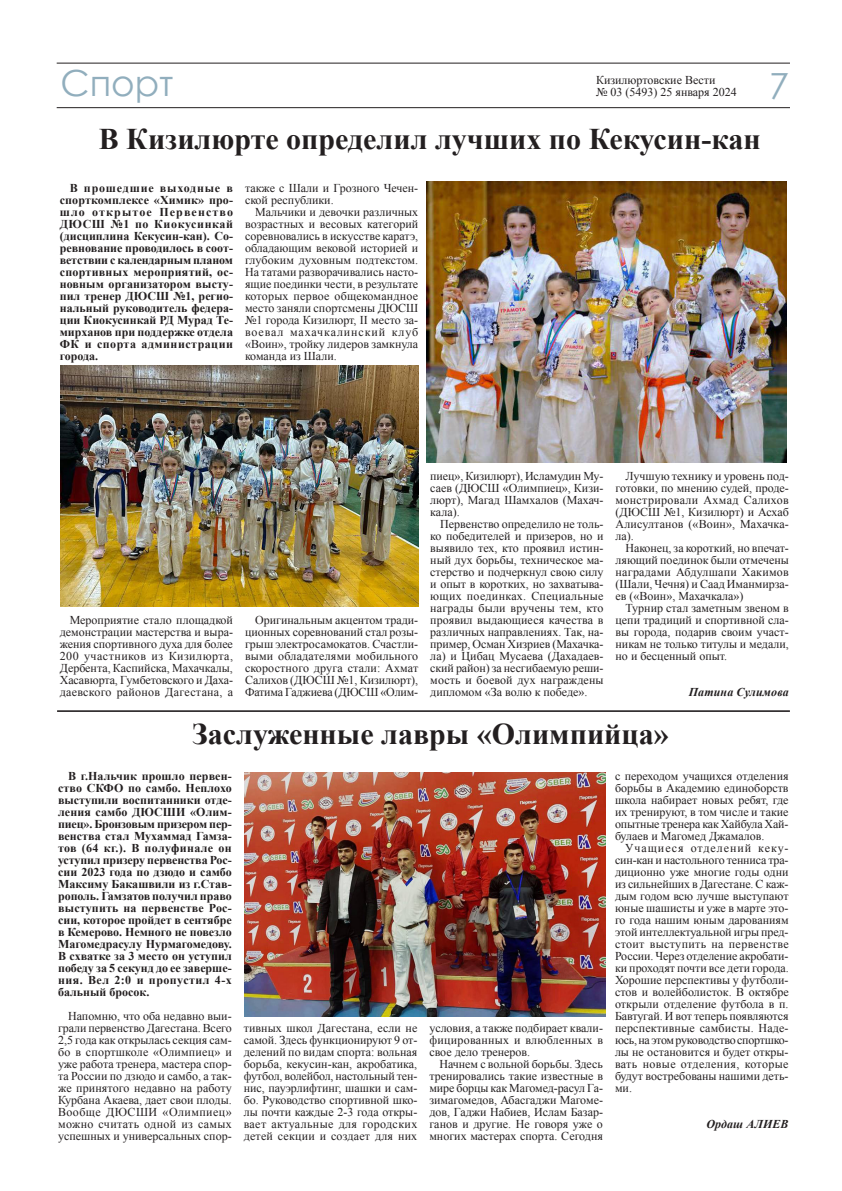
<style>
.page{position:relative;width:842px;height:1191px;background:#fff}
.page>*{position:absolute;margin:0;border:0;box-sizing:border-box;transform-origin:0 0}
.КВ_ЗАГОЛОВОК{font:36px "Century Gothic";color:#91aebd}
.КВ_ОСНОВНОЙ_1{font:700 30px "Times New Roman";color:#231f20}
.КВ_ОСНОВНОЙ_1-2{font:12px/12px "Times New Roman";color:#231f20;text-align:justify}
.КВ_ОСНОВНОЙ_1-3{font:700 12px/12px "Times New Roman";color:#231f20;text-align:justify}
.КВ_ОСНОВНОЙ_1-4{font:italic 700 12px "Times New Roman";letter-spacing:.01em;color:#231f20}
</style>
<div class="page">
<hr style="left:57px;top:63px;width:733px;height:1px;background:#231f20">
<hr style="left:57px;top:107px;width:733px;height:1px;background:#231f20">
<hr style="left:57px;top:710px;width:733px;height:1px;background:#231f20">
<hr style="left:57px;top:711px;width:733px;height:1px;background:#231f20">
<img style="left:427px;top:181px;width:360px;height:281px">
<img style="left:244px;top:772px;width:361px;height:244px">
<img style="left:60px;top:365px;width:359px;height:241px">
<p class="КВ_ЗАГОЛОВОК" style="left:60px;top:58px;width:114px">Спорт</p>
<p class="КВ_ОСНОВНОЙ_1-2" style="left:596px;top:74px;width:121px">Кизилюртовские Вести</p>
<p class="КВ_ОСНОВНОЙ_1-2" style="left:596px;top:86px;width:142px">№ 03 (5493) 25 января 2024</p>
<p class="КВ_ОСНОВНОЙ_1" style="left:99px;top:118px;width:663px">В Кизилюрте определил лучших по Кекусин-кан</p>
<p class="КВ_ОСНОВНОЙ_1-3" style="left:60px;top:182px;width:175px;text-indent:10px">В прошедшие выходные в спорткомплексе «Химик» про&shy;шло открытое Первенство ДЮСШ №1 по Киокусинкай (дисциплина Кекусин-кан). Со&shy;ревнование проводилось в соот&shy;ветствии с календарным планом спортивных мероприятий, ос&shy;новным организатором высту&shy;пил тренер ДЮСШ №1, регио&shy;нальный руководитель федера&shy;ции Киокусинкай РД Мурад Те&shy;мирханов при поддержке отдела ФК и спорта администрации города.</p>
<p class="КВ_ОСНОВНОЙ_1-2" style="left:245px;top:182px;width:175px">также с Шали и Грозного Чечен&shy;ской республики.</p>
<p class="КВ_ОСНОВНОЙ_1-2" style="left:245px;top:206px;width:175px;text-indent:10px">Мальчики и девочки различных возрастных и весовых категорий соревновались в искусстве каратэ, обладающим вековой историей и глубоким духовным подтекстом.<br>На татами разворачивались насто&shy;ящие поединки чести, в результате которых первое общекомандное место заняли спортсмены ДЮСШ №1 города Кизилюрт, II место за&shy;воевал махачкалинский клуб «Воин», тройку лидеров замкнула команда из Шали.</p>
<p class="КВ_ЗАГОЛОВОК" style="left:769px;top:61px;width:21px">7</p>
<p class="КВ_ОСНОВНОЙ_1-2" style="left:60px;top:614px;width:175px;text-indent:10px">Мероприятие стало площадкой демонстрации мастерства и выра&shy;жения спортивного духа для более 200 участников из Кизилюрта, Дербента, Каспийска, Махачкалы, Хасавюрта, Гумбетовского и Даха&shy;даевского районов Дагестана, а</p>
<p class="КВ_ОСНОВНОЙ_1-2" style="left:245px;top:614px;width:175px;text-indent:10px">Оригинальным акцентом тради&shy;ционных соревнований стал розы&shy;грыш электросамокатов. Счастли&shy;выми обладателями мобильного скоростного друга стали: Ахмат Салихов (ДЮСШ №1, Кизилюрт), Фатима Гаджиева (ДЮСШ «Олим-</p>
<p class="КВ_ОСНОВНОЙ_1-2" style="left:430px;top:470px;width:175px">пиец», Кизилюрт), Исламудин Му&shy;саев (ДЮСШ «Олимпиец», Кизи&shy;люрт), Магад Шамхалов (Махач&shy;кала).</p>
<p class="КВ_ОСНОВНОЙ_1-2" style="left:430px;top:518px;width:175px;text-indent:10px">Первенство определило не толь&shy;ко победителей и призеров, но и выявило тех, кто проявил истин&shy;ный дух борьбы, техническое ма&shy;стерство и подчеркнул свою силу и опыт в коротких, но захватыва&shy;ющих поединках. Специальные награды были вручены тем, кто проявил выдающиеся качества в различных направлениях. Так, на&shy;пример, Осман Хизриев (Махачка&shy;ла) и Цибац Мусаева (Дахадаев&shy;ский район) за несгибаемую реши&shy;мость и боевой дух награждены дипломом «За волю к победе».</p>
<p class="КВ_ОСНОВНОЙ_1-2" style="left:615px;top:470px;width:175px;text-indent:10px">Лучшую технику и уровень под&shy;готовки, по мнению судей, проде&shy;монстрировали Ахмад Салихов (ДЮСШ №1, Кизилюрт) и Асхаб Алисултанов («Воин», Махачка&shy;ла).</p>
<p class="КВ_ОСНОВНОЙ_1-2" style="left:615px;top:542px;width:175px;text-indent:10px">Наконец, за короткий, но впечат&shy;ляющий поединок были отмечены наградами Абдулшапи Хакимов (Шали, Чечня) и Саад Иманмирза&shy;ев («Воин», Махачкала»)</p>
<p class="КВ_ОСНОВНОЙ_1-2" style="left:615px;top:602px;width:175px;text-indent:10px">Турнир стал заметным звеном в цепи традиций и спортивной сла&shy;вы города, подарив своим участ&shy;никам не только титулы и медали, но и бесценный опыт.</p>
<p class="КВ_ОСНОВНОЙ_1-4" style="left:689px;top:684px;width:102px">Патина Сулимова</p>
<p class="КВ_ОСНОВНОЙ_1" style="left:192px;top:713px;width:478px">Заслуженные лавры «Олимпийца»</p>
<p class="КВ_ОСНОВНОЙ_1-3" style="left:58px;top:770px;width:175px;text-indent:10px">В г.Нальчик прошло первен&shy;ство СКФО по самбо. Неплохо выступили воспитанники отде&shy;ления самбо ДЮСШИ «Олим&shy;пиец». Бронзовым призером пер&shy;венства стал Мухаммад Гамза&shy;тов (64 кг.). В полуфинале он уступил призеру первенства Рос&shy;сии 2023 года по дзюдо и самбо Максиму Бакашвили из г.Став&shy;рополь. Гамзатов получил право выступить на первенстве Рос&shy;сии, которое пройдет в сентябре в Кемерово. Немного не повезло Магомедрасулу Нурмагомедову.<br>В схватке за 3 место он уступил победу за 5 секунд до ее заверше&shy;ния. Вел 2:0 и пропустил 4-х бальный бросок.</p>
<p class="КВ_ОСНОВНОЙ_1-2" style="left:58px;top:1010px;width:175px;text-indent:10px">Напомню, что оба недавно выи&shy;грали первенство Дагестана. Всего 2,5 года как открылась секция сам&shy;бо в спортшколе «Олимпиец» и уже работа тренера, мастера спор&shy;та России по дзюдо и самбо, а так&shy;же принятого недавно на работу Курбана Акаева, дает свои плоды.<br>Вообще ДЮСШИ «Олимпиец» можно считать одной из самых успешных и универсальных спор-</p>
<p class="КВ_ОСНОВНОЙ_1-2" style="left:244px;top:1022px;width:175px">тивных школ Дагестана, если не самой. Здесь функционируют 9 от&shy;делений по видам спорта: вольная борьба, кекусин-кан, акробатика, футбол, волейбол, настольный тен&shy;нис, пауэрлифтинг, шашки и сам&shy;бо. Руководство спортивной шко&shy;лы почти каждые 2-3 года откры&shy;вает актуальные для городских детей секции и создает для них</p>
<p class="КВ_ОСНОВНОЙ_1-2" style="left:429px;top:1022px;width:175px">условия, а также подбирает квали&shy;фицированных и влюбленных в свое дело тренеров.</p>
<p class="КВ_ОСНОВНОЙ_1-2" style="left:429px;top:1058px;width:175px;text-indent:10px">Начнем с вольной борьбы. Здесь тренировались такие известные в мире борцы как Магомед-расул Га&shy;зимагомедов, Абасгаджи Магоме&shy;дов, Гаджи Набиев, Ислам Базар&shy;ганов и другие. Не говоря уже о многих мастерах спорта. Сегодня</p>
<p class="КВ_ОСНОВНОЙ_1-2" style="left:615px;top:770px;width:175px">с переходом учащихся отделения борьбы в Академию единоборств школа набирает новых ребят, где их тренируют, в том числе и такие опытные тренера как Хайбула Хай&shy;булаев и Магомед Джамалов.</p>
<p class="КВ_ОСНОВНОЙ_1-2" style="left:615px;top:842px;width:175px;text-indent:10px">Учащиеся отделений кеку&shy;син-кан и настольного тенниса тра&shy;диционно уже многие годы одни из сильнейших в Дагестане. С каж&shy;дым годом всю лучше выступают юные шашисты и уже в марте это&shy;го года нашим юным дарованиям этой интеллектуальной игры пред&shy;стоит выступить на первенстве России. Через отделение акробати&shy;ки проходят почти все дети города.<br>Хорошие перспективы у футболи&shy;стов и волейболисток. В октябре открыли отделение футбола в п.<br>Бавтугай. И вот теперь появляются перспективные самбисты. Наде&shy;юсь, на этом руководство спортшко&shy;лы не остановится и будет откры&shy;вать новые отделения, которые будут востребованы нашими деть&shy;ми.</p>
<p class="КВ_ОСНОВНОЙ_1-4" style="left:706px;top:1116px;width:84px">Ордаш АЛИЕВ</p>
</div>
